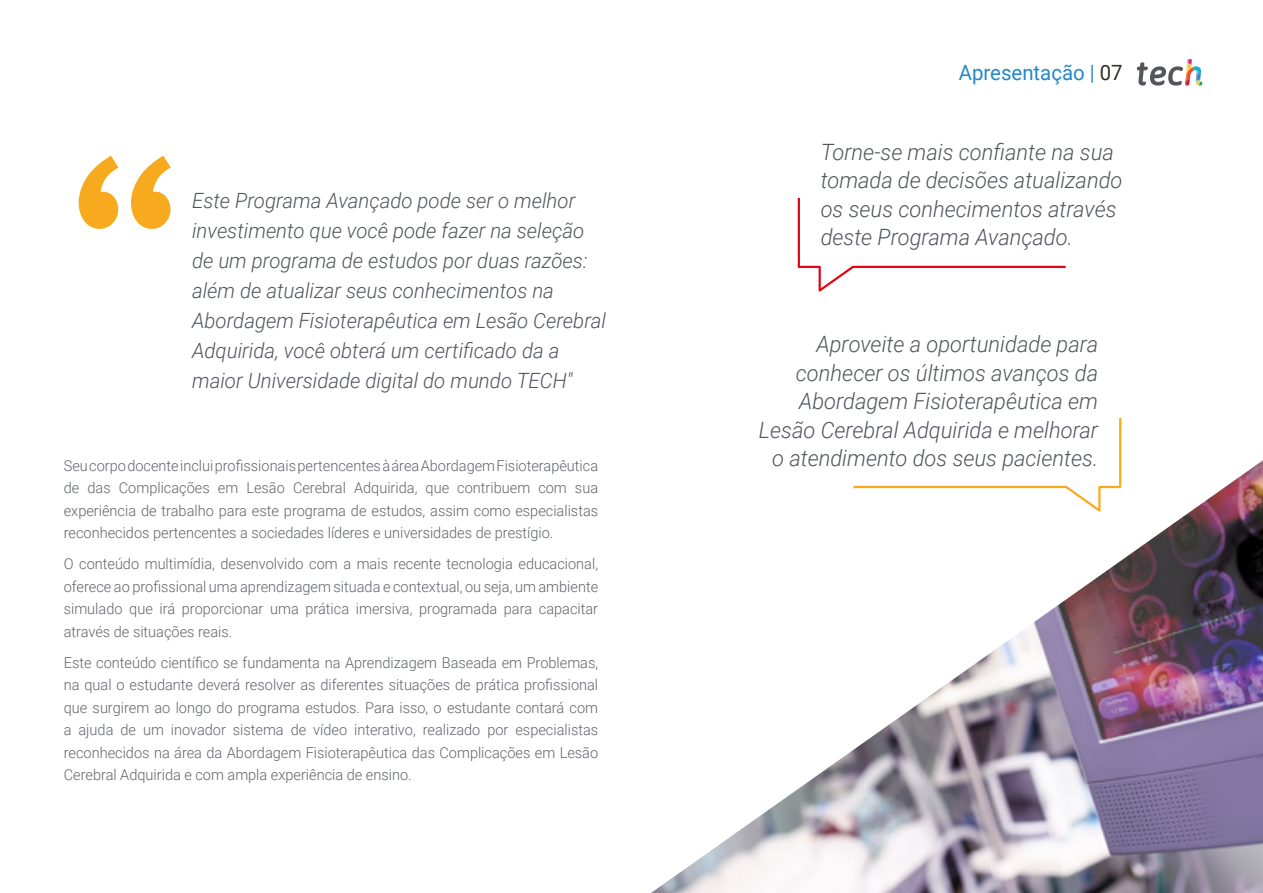
<style>
.page{position:relative;width:1263px;height:893px;background:#fff}
.page>*{position:absolute;margin:0;border:0;box-sizing:border-box;transform-origin:0 0}
.t1{font:italic 300 22.5px/28.5px "Roboto";color:#52555b;text-align:right}
.t2{font:italic 300 21px/30px "Roboto";color:#52555b}
.t3{font:21px "Roboto";color:#2488c9}
.t4{font:300 15px/22.5px "Roboto";color:#61646a;text-align:justify}
.s1{color:#312e20}
</style>
<div class="page">
<svg style="left:79px;top:156px;width:92px;height:73px"></svg>
<img style="left:651px;top:460px;width:612px;height:433px">
<svg style="left:1137px;top:59px;width:65px;height:27px"></svg>
<svg style="left:851px;top:418px;width:271px;height:97px"></svg>
<svg style="left:797px;top:197px;width:269px;height:95px"></svg>
<p class="t2" style="left:192px;top:185px;width:415px">Este Programa Avançado pode ser o melhor investimento que você pode fazer na seleção de um programa de estudos por duas razões: além de atualizar seus conhecimentos na Abordagem Fisioterapêutica em Lesão Cerebral Adquirida, você obterá um certificado da a maior Universidade digital do mundo TECH"</p>
<p class="t4" style="left:64px;top:453px;width:536px">Seu corpo docente inclui profissionais pertencentes à área Abordagem Fisioterapêutica de das Complicações em Lesão Cerebral Adquirida, que contribuem com sua experiência de trabalho para este programa de estudos, assim como especialistas reconhecidos pertencentes a sociedades líderes e universidades de prestígio.</p>
<p class="t4" style="left:64px;top:552px;width:536px">O conteúdo multimídia, desenvolvido com a mais recente tecnologia educacional, oferece ao profissional uma aprendizagem situada e contextual, ou seja, um ambiente simulado que irá proporcionar uma prática imersiva, programada para capacitar através de situações reais.</p>
<p class="t4" style="left:64px;top:650px;width:536px">Este conteúdo científico se fundamenta na Aprendizagem Baseada em Problemas, na qual o estudante deverá resolver as diferentes situações de prática profissional que surgirem ao longo do programa estudos. Para isso, o estudante contará com a ajuda de um inovador sistema de vídeo interativo, realizado por especialistas reconhecidos na área da Abordagem Fisioterapêutica das Complicações em Lesão Cerebral Adquirida e com ampla experiência de ensino.</p>
<h2 class="t3" style="left:959px;top:57px;width:165px">Apresentação | <span class="s1">07</span></h2>
<h1 class="t1" style="left:821px;top:137px;width:303px;text-align:left">Torne-se mais confiante na sua tomada de decisões atualizando os seus conhecimentos através deste Programa Avançado.</h1>
<h1 class="t1" style="left:759px;top:329px;width:341px">Aproveite a oportunidade para conhecer os últimos avanços da<br>Abordagem Fisioterapêutica em<br>Lesão Cerebral Adquirida e melhorar o atendimento dos seus pacientes.</h1>
</div>
